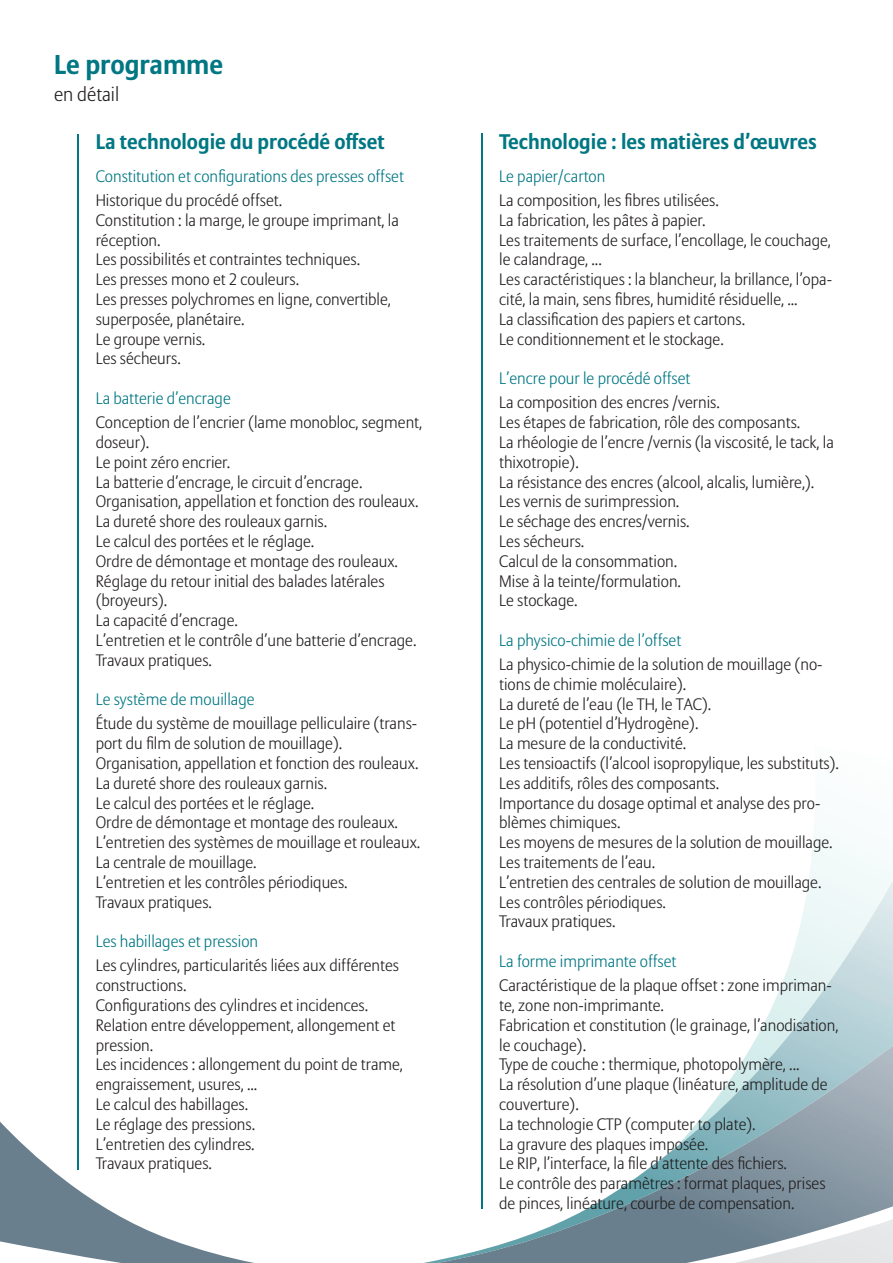
<style>
.page{position:relative;width:893px;height:1263px;background:#fff}
.page>*{position:absolute;margin:0;border:0;box-sizing:border-box;transform-origin:0 0}
.t1{font:700 27px "Allianz Sans";color:#007783}
.t2{font:700 21px "Allianz Sans";color:#007783}
.t3{font:300 19.5px "Allianz Sans";color:#231f20}
.t4{font:300 16.5px/19.8px "Allianz Sans";color:#231f20}
.t5{font:300 16.5px "Allianz Sans";color:#007783}
</style>
<div class="page">
<div style="left:809px;top:829px;width:84px;height:52px;background:#f4fbfa"></div>
<svg style="left:482px;top:881px;width:411px;height:165px"></svg>
<svg style="left:0;top:1046px;width:893px;height:217px"></svg>
<svg style="left:734px;top:1219px;width:159px;height:44px"></svg>
<hr style="left:77px;top:134px;width:2px;height:1035px;background:#007783">
<hr style="left:481px;top:134px;width:1px;height:1075px;background:#007783">
<h1 class="t1" style="left:54px;top:47px;width:171px">Le programme</h1>
<p class="t3" style="left:54px;top:83px;width:67px">en détail</p>
<p class="t2" style="left:96px;top:129px;width:290px">La technologie du procédé offset</p>
<p class="t5" style="left:96px;top:166px;width:310px">Constitution et configurations des presses offset</p>
<p class="t4" style="left:96px;top:191px;width:305px">Historique du procédé offset.<br>Constitution : la marge, le groupe imprimant, la réception.<br>Les possibilités et contraintes techniques.<br>Les presses mono et 2 couleurs.<br>Les presses polychromes en ligne, convertible, superposée, planétaire.<br>Le groupe vernis.<br>Les sécheurs.</p>
<p class="t5" style="left:96px;top:388px;width:137px">La batterie d’encrage</p>
<p class="t4" style="left:96px;top:413px;width:328px">Conception de l’encrier (lame monobloc, segment, doseur).<br>Le point zéro encrier.<br>La batterie d’encrage, le circuit d’encrage.<br>Organisation, appellation et fonction des rouleaux.<br>La dureté shore des rouleaux garnis.<br>Le calcul des portées et le réglage.<br>Ordre de démontage et montage des rouleaux.<br>Réglage du retour initial des balades latérales (broyeurs).<br>La capacité d’encrage.<br>L’entretien et le contrôle d’une batterie d’encrage.<br>Travaux pratiques.</p>
<p class="t5" style="left:96px;top:690px;width:160px">Le système de mouillage</p>
<p class="t4" style="left:96px;top:714px;width:326px">Étude du système de mouillage pelliculaire (trans&shy;port du film de solution de mouillage).<br>Organisation, appellation et fonction des rouleaux.<br>La dureté shore des rouleaux garnis.<br>Le calcul des portées et le réglage.<br>Ordre de démontage et montage des rouleaux.<br>L’entretien des systèmes de mouillage et rouleaux.<br>La centrale de mouillage.<br>L’entretien et les contrôles périodiques.<br>Travaux pratiques.</p>
<p class="t5" style="left:96px;top:931px;width:164px">Les habillages et pression</p>
<p class="t4" style="left:96px;top:956px;width:309px">Les cylindres, particularités liées aux différentes constructions.<br>Configurations des cylindres et incidences.<br>Relation entre développement, allongement et pression.<br>Les incidences : allongement du point de trame, engraissement, usures, ...<br>Le calcul des habillages.<br>Le réglage des pressions.<br>L’entretien des cylindres.<br>Travaux pratiques.</p>
<p class="t2" style="left:499px;top:129px;width:319px">Technologie : les matières d’œuvres</p>
<p class="t5" style="left:499px;top:166px;width:108px">Le papier/carton</p>
<p class="t4" style="left:499px;top:191px;width:334px">La composition, les fibres utilisées.<br>La fabrication, les pâtes à papier.<br>Les traitements de surface, l’encollage, le couchage, le calandrage, ...<br>Les caractéristiques : la blancheur, la brillance, l’opa&shy;cité, la main, sens fibres, humidité résiduelle, ...<br>La classification des papiers et cartons.<br>Le conditionnement et le stockage.</p>
<p class="t5" style="left:499px;top:369px;width:193px">L’encre pour le procédé offset</p>
<p class="t4" style="left:499px;top:393px;width:336px">La composition des encres /vernis.<br>Les étapes de fabrication, rôle des composants.<br>La rhéologie de l’encre /vernis (la viscosité, le tack, la thixotropie).<br>La résistance des encres (alcool, alcalis, lumière,).<br>Les vernis de surimpression.<br>Le séchage des encres/vernis.<br>Les sécheurs.<br>Calcul de la consommation.<br>Mise à la teinte/formulation.<br>Le stockage.</p>
<p class="t5" style="left:499px;top:630px;width:184px">La physico-chimie de l’offset</p>
<p class="t4" style="left:499px;top:655px;width:341px">La physico-chimie de la solution de mouillage (no&shy;tions de chimie moléculaire).<br>La dureté de l’eau (le TH, le TAC).<br>Le pH (potentiel d’Hydrogène).<br>La mesure de la conductivité.<br>Les tensioactifs (l’alcool isopropylique, les substituts).<br>Les additifs, rôles des composants.<br>Importance du dosage optimal et analyse des pro&shy;blèmes chimiques.<br>Les moyens de mesures de la solution de mouillage.<br>Les traitements de l’eau.<br>L’entretien des centrales de solution de mouillage.<br>Les contrôles périodiques.<br>Travaux pratiques.</p>
<p class="t5" style="left:499px;top:951px;width:179px">La forme imprimante offset</p>
<p class="t4" style="left:499px;top:976px;width:341px">Caractéristique de la plaque offset : zone impriman&shy;te, zone non-imprimante.<br>Fabrication et constitution (le grainage, l’anodisation, le couchage).<br>Type de couche : thermique, photopolymère, ...<br>La résolution d’une plaque (linéature, amplitude de couverture).<br>La technologie CTP (computer to plate).<br>La gravure des plaques imposée.<br>Le RIP, l’interface, la file d’attente des fichiers.<br>Le contrôle des paramètres : format plaques, prises de pinces, linéature, courbe de compensation.</p>
</div>
